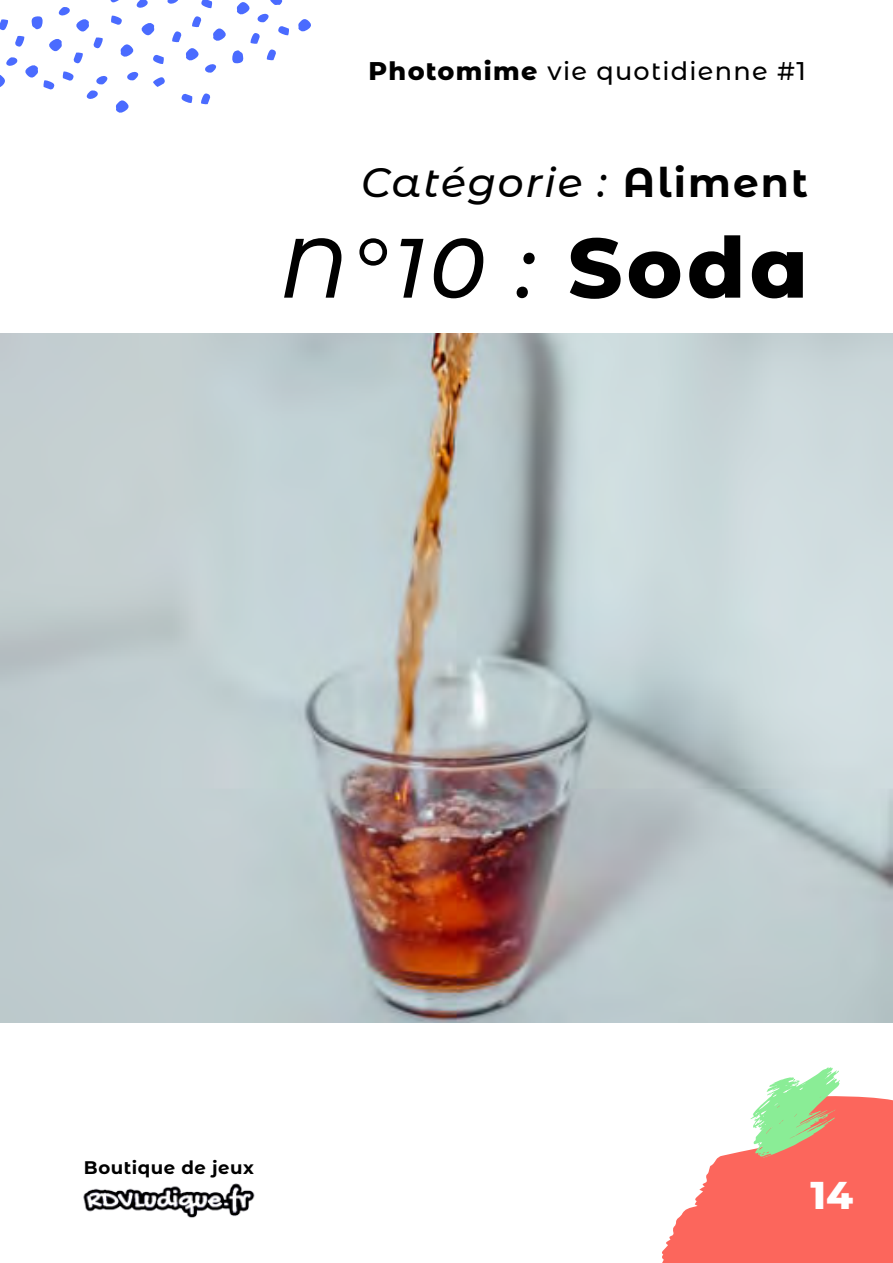
<style>
.page{position:relative;width:893px;height:1263px;background:#fff}
.page>*{position:absolute;margin:0;border:0;box-sizing:border-box;transform-origin:0 0}
.t1{font:italic 500 84px "Montserrat Alternates";color:#000}
.t2{font:italic 500 40.8px "Montserrat Alternates";letter-spacing:.05em;color:#000}
.t3{font:800 38.55px "Montserrat Alternates";color:#fff}
.t4{font:500 25.5px "Montserrat Alternates";letter-spacing:.05em;color:#000}
.t5{font:700 18.15px "Montserrat Alternates";letter-spacing:.03em;color:#000}
.s1{font-weight:800}
.s2{font-weight:700;font-style:normal}
.s3{font-weight:800;font-style:normal}
</style>
<div class="page">
<svg style="left:662px;top:1067px;width:231px;height:196px"></svg>
<svg style="left:298px;top:19px;width:13px;height:13px"></svg>
<svg style="left:0;top:0;width:289px;height:113px"></svg>
<img style="left:83px;top:1183px;width:172px;height:35px">
<img style="left:0;top:334px;width:893px;height:689px">
<p class="t4" style="left:368px;top:53px;width:439px"><span class="s1">Photomime</span> vie quotidienne #1</p>
<h2 class="t2" style="left:361px;top:154px;width:448px">Catégorie : <span class="s2">Aliment</span></h2>
<h1 class="t1" style="left:280px;top:209px;width:530px">N°10 : <span class="s3">Soda</span></h1>
<p class="t5" style="left:84px;top:1154px;width:171px">Boutique de jeux</p>
<h3 class="t3" style="left:810px;top:1167px;width:44px">14</h3>
</div>
